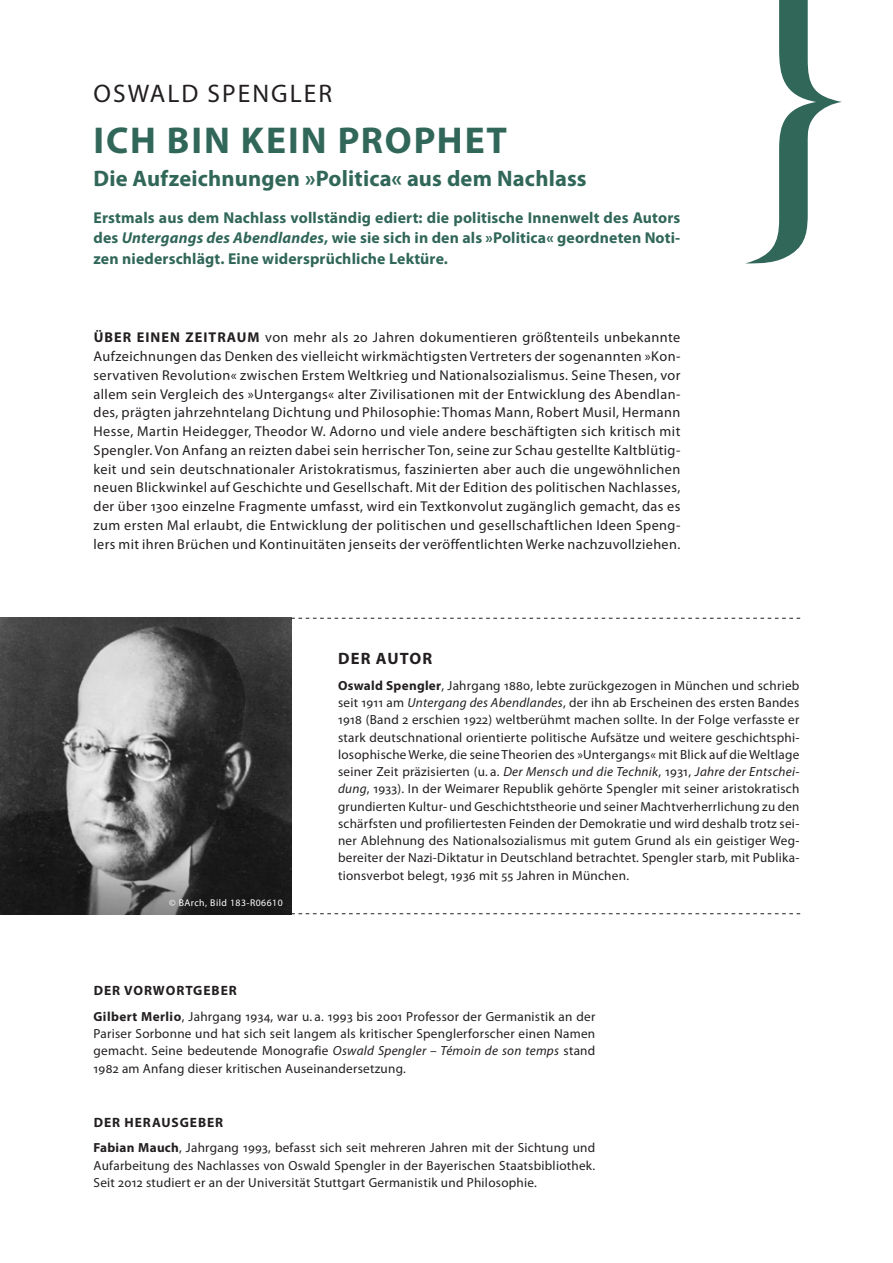
<style>
.page{position:relative;width:893px;height:1263px;background:#fff}
.page>*{position:absolute;margin:0;border:0;box-sizing:border-box;transform-origin:0 0}
.t1{font:700 37.5px "Myriad Pro";letter-spacing:.05em;color:#316759}
.t2{font:25.5px "Myriad Pro";letter-spacing:.08em;color:#231f20}
.t3{font:700 22.5px "Myriad Pro";letter-spacing:.005em;color:#316759}
.t4{font:700 16.5px "Myriad Pro";letter-spacing:.07em;color:#231f20}
.t5{font:700 15.75px/20.2px "Myriad Pro";letter-spacing:.01em;color:#316759;text-align:justify}
.t6{font:14.25px/18.8px "Myriad Pro";letter-spacing:.03em;color:#231f20;text-align:justify}
.t7{font:700 13.5px "Myriad Pro";letter-spacing:.07em;color:#231f20}
.t8{font:13.2px/17.2px "Myriad Pro";letter-spacing:.02em;color:#231f20;text-align:justify}
.t9{font:9.75px "Myriad Pro";letter-spacing:.05em;color:#fff}
.s1{font-style:italic}
.s2{font-weight:700}
</style>
<div class="page">
<img style="left:0;top:618px;width:291px;height:296px">
<svg style="left:747px;top:0;width:95px;height:263px"></svg>
<svg style="left:291px;top:618px;width:509px;height:1px"></svg>
<svg style="left:291px;top:913px;width:509px;height:1px"></svg>
<h2 class="t2" style="left:94px;top:78px;width:240px">OSWALD SPENGLER</h2>
<h1 class="t1" style="left:94px;top:116px;width:415px">ICH BIN KEIN PROPHET</h1>
<h3 class="t3" style="left:94px;top:164px;width:495px">Die Aufzeichnungen »Politica« aus dem Nachlass</h3>
<p class="t5" style="left:94px;top:207px;width:588px">Erstmals aus dem Nachlass vollständig ediert: die politische Innenwelt des Autors des <span class="s1">Untergangs des Abendlandes</span>, wie sie sich in den als »Politica« geordneten Noti&shy;zen niederschlägt. Eine widersprüchliche Lektüre.</p>
<p class="t6" style="left:94px;top:328px;width:588px"><span class="s2">ÜBER EINEN ZEITRAUM</span> von mehr als 20 Jahren dokumentieren größtenteils unbekannte Aufzeichnungen das Denken des vielleicht wirkmächtigsten Vertreters der sogenannten »Kon&shy;servativen Revolution« zwischen Erstem Weltkrieg und Nationalsozialismus. Seine Thesen, vor allem sein Vergleich des »Untergangs« alter Zivilisationen mit der Entwicklung des Abendlan&shy;des, prägten jahrzehntelang Dichtung und Philosophie: Thomas Mann, Robert Musil, Hermann Hesse, Martin Heidegger, Theodor W. Adorno und viele andere beschäftigten sich kritisch mit Spengler. Von Anfang an reizten dabei sein herrischer Ton, seine zur Schau gestellte Kaltblütig&shy;keit und sein deutschnationaler Aristokratismus, faszinierten aber auch die ungewöhnlichen neuen Blickwinkel auf Geschichte und Gesellschaft. Mit der Edition des politischen Nachlasses, der über 1300 einzelne Fragmente umfasst, wird ein Textkonvolut zugänglich gemacht, das es zum ersten Mal erlaubt, die Entwicklung der politischen und gesellschaftlichen Ideen Speng&shy;lers mit ihren Brüchen und Kontinuitäten jenseits der veröffentlichten Werke nachzuvollziehen.</p>
<p class="t9" style="left:169px;top:897px;width:115px">© BArch, Bild 183-R06610</p>
<p class="t4" style="left:338px;top:648px;width:95px">DER AUTOR</p>
<p class="t8" style="left:338px;top:677px;width:463px"><span class="s2">Oswald Spengler</span>, Jahrgang 1880, lebte zurückgezogen in München und schrieb seit 1911 am <span class="s1">Untergang des Abendlandes</span>, der ihn ab Erscheinen des ersten Bandes 1918 (Band 2 erschien 1922) weltberühmt machen sollte. In der Folge verfasste er stark deutschnational orientierte politische Aufsätze und weitere geschichtsphi&shy;losophische Werke, die seine Theorien des »Untergangs« mit Blick auf die Weltlage seiner Zeit präzisierten (u. a. <span class="s1">Der Mensch und die Technik</span>, 1931, <span class="s1">Jahre der Entschei&shy;dung</span>, 1933). In der Weimarer Republik gehörte Spengler mit seiner aristokratisch grundierten Kultur- und Geschichtstheorie und seiner Machtverherrlichung zu den schärfsten und profiliertesten Feinden der Demokratie und wird deshalb trotz sei&shy;ner Ablehnung des Nationalsozialismus mit gutem Grund als ein geistiger Weg&shy;bereiter der Nazi-Diktatur in Deutschland betrachtet. Spengler starb, mit Publika&shy;tionsverbot belegt, 1936 mit 55 Jahren in München.</p>
<p class="t7" style="left:94px;top:982px;width:145px">DER VORWORTGEBER</p>
<p class="t8" style="left:94px;top:1008px;width:503px"><span class="s2">Gilbert Merlio</span>, Jahrgang 1934, war u. a. 1993 bis 2001 Professor der Germanistik an der Pariser Sorbonne und hat sich seit langem als kritischer Spenglerforscher einen Namen gemacht. Seine bedeutende Monografie <span class="s1">Oswald Spengler – Témoin de son temps</span> stand 1982 am Anfang dieser kritischen Auseinandersetzung.</p>
<p class="t7" style="left:94px;top:1113px;width:131px">DER HERAUSGEBER</p>
<p class="t8" style="left:94px;top:1139px;width:503px"><span class="s2">Fabian Mauch</span>, Jahrgang 1993, befasst sich seit mehreren Jahren mit der Sichtung und Aufarbeitung des Nachlasses von Oswald Spengler in der Bayerischen Staatsbibliothek.<br>Seit 2012 studiert er an der Universität Stuttgart Germanistik und Philosophie.</p>
</div>
